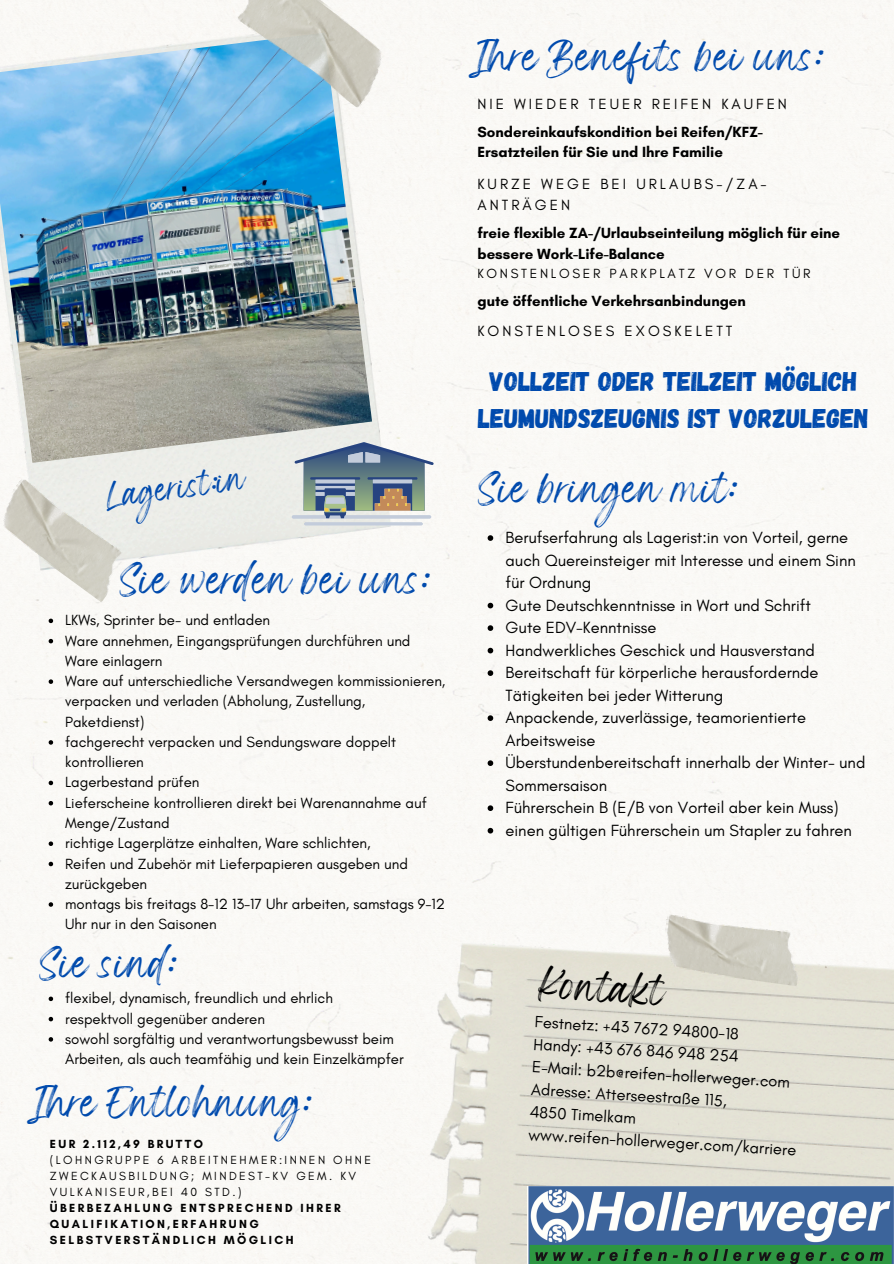
<style>
.page{position:relative;width:894px;height:1264px;background:#fff}
.page>*{position:absolute;margin:0;border:0;box-sizing:border-box;transform-origin:0 0}
.t1{font:27px/37.2px "Gagalin";color:#004aad;text-align:center}
.t2{font:24px "Wonderful Branding";color:#004aad}
.t3{font:24px "Wonderful Branding";color:#000}
.t4{font:19.5px "Wonderful Branding";color:#004aad}
.t5{font:16.5px/22.5px "Glacial Indifference";color:#000}
.t6{font:15px/20.2px "Glacial Indifference";color:#000}
.t7{font:700 15px/20.2px "Glacial Indifference";color:#000}
.t8{font:15px/20.2px "Glacial Indifference";letter-spacing:.2em;color:#000}
.t9{font:13.5px "Glacial Indifference";letter-spacing:.2em;color:#000}
.t10{font:700 12px/16px "Glacial Indifference";letter-spacing:.2em;color:#000}
.t11{font:12px/16px "Glacial Indifference";letter-spacing:.2em;color:#000}
</style>
<div class="page">
<div style="left:0;top:0;width:893px;height:1263px;background:#faf9f6"></div>
<img style="left:0;top:23px;width:397px;height:550px">
<img style="left:0;top:33px;width:372px;height:430px">
<img style="left:221px;top:0;width:176px;height:109px">
<img style="left:0;top:477px;width:133px;height:125px">
<img style="left:416px;top:934px;width:477px;height:329px">
<img style="left:659px;top:914px;width:144px;height:72px">
<img style="left:527px;top:1186px;width:366px;height:77px">
<svg style="left:292px;top:442px;width:141px;height:83px"></svg>
<svg style="left:49px;top:618px;width:4px;height:5px"></svg>
<svg style="left:49px;top:639px;width:4px;height:4px"></svg>
<svg style="left:49px;top:679px;width:4px;height:5px"></svg>
<svg style="left:49px;top:740px;width:4px;height:4px"></svg>
<svg style="left:49px;top:780px;width:4px;height:5px"></svg>
<svg style="left:49px;top:801px;width:4px;height:4px"></svg>
<svg style="left:49px;top:841px;width:4px;height:5px"></svg>
<svg style="left:49px;top:861px;width:4px;height:5px"></svg>
<svg style="left:49px;top:902px;width:4px;height:4px"></svg>
<svg style="left:487px;top:535px;width:6px;height:6px"></svg>
<svg style="left:487px;top:602px;width:6px;height:6px"></svg>
<svg style="left:487px;top:625px;width:6px;height:6px"></svg>
<svg style="left:487px;top:647px;width:6px;height:6px"></svg>
<svg style="left:487px;top:670px;width:6px;height:6px"></svg>
<svg style="left:487px;top:715px;width:6px;height:6px"></svg>
<svg style="left:487px;top:760px;width:6px;height:6px"></svg>
<svg style="left:487px;top:805px;width:6px;height:6px"></svg>
<svg style="left:487px;top:827px;width:6px;height:6px"></svg>
<svg style="left:49px;top:996px;width:4px;height:5px"></svg>
<svg style="left:49px;top:1016px;width:4px;height:5px"></svg>
<svg style="left:49px;top:1037px;width:4px;height:4px"></svg>
<p class="t4" style="left:104px;top:492px;width:143px;rotate:-8deg">Lagerist:in</p>
<p class="t2" style="left:120px;top:573px;width:312px">Sie werden bei uns:</p>
<p class="t6" style="left:65px;top:610px;width:206px">LKWs, Sprinter be- und entladen</p>
<p class="t6" style="left:65px;top:630px;width:347px">Ware annehmen, Eingangsprüfungen durchführen und<br>Ware einlagern</p>
<h2 class="t6" style="left:65px;top:670px;width:382px">Ware auf unterschiedliche Versandwegen kommissionieren, verpacken und verladen (Abholung, Zustellung,<br>Paketdienst)</h2>
<p class="t6" style="left:65px;top:731px;width:332px">fachgerecht verpacken und Sendungsware doppelt kontrollieren</p>
<p class="t6" style="left:65px;top:772px;width:136px">Lagerbestand prüfen</p>
<p class="t6" style="left:65px;top:792px;width:363px">Lieferscheine kontrollieren direkt bei Warenannahme auf<br>Menge/Zustand</p>
<p class="t6" style="left:65px;top:832px;width:307px">richtige Lagerplätze einhalten, Ware schlichten,</p>
<p class="t6" style="left:65px;top:853px;width:344px">Reifen und Zubehör mit Lieferpapieren ausgeben und zurückgeben</p>
<p class="t6" style="left:65px;top:893px;width:381px">montags bis freitags 8-12 13-17 Uhr arbeiten, samstags 9-12<br>Uhr nur in den Saisonen</p>
<h2 class="t2" style="left:40px;top:957px;width:138px">Sie sind:</h2>
<p class="t6" style="left:65px;top:987px;width:269px">flexibel, dynamisch, freundlich und ehrlich</p>
<p class="t6" style="left:65px;top:1008px;width:201px">respektvoll gegenüber anderen</p>
<p class="t6" style="left:65px;top:1028px;width:340px">sowohl sorgfältig und verantwortungsbewusst beim<br>Arbeiten, als auch teamfähig und kein Einzelkämpfer</p>
<p class="t2" style="left:40px;top:1096px;width:273px">Ihre Entlohnung:</p>
<p class="t10" style="left:50px;top:1135px;width:155px">EUR 2.112,49 BRUTTO</p>
<p class="t11" style="left:50px;top:1151px;width:322px">(LOHNGRUPPE 6 ARBEITNEHMER:INNEN OHNE<br>ZWECKAUSBILDUNG; MINDEST-KV GEM. KV<br>VULKANISEUR,BEI 40 STD.)</p>
<p class="t10" style="left:50px;top:1199px;width:292px">ÜBERBEZAHLUNG ENTSPRECHEND IHRER<br>QUALIFIKATION,ERFAHRUNG<br>SELBSTVERSTÄNDLICH MÖGLICH</p>
<h4 class="t2" style="left:481px;top:51px;width:344px">Ihre Benefits bei uns:</h4>
<h5 class="t8" style="left:477px;top:93px;width:311px">NIE WIEDER TEUER REIFEN KAUFEN</h5>
<p class="t7" style="left:477px;top:122px;width:287px">Sondereinkaufskondition bei Reifen/KFZ-<br>Ersatzteilen für Sie und Ihre Familie</p>
<h6 class="t8" style="left:477px;top:174px;width:291px">KURZE WEGE BEI URLAUBS-/ZA-<br>ANTRÄGEN</h6>
<p class="t7" style="left:477px;top:223px;width:364px">freie flexible ZA-/Urlaubseinteilung möglich für eine bessere Work-Life-Balance</p>
<p class="t9" style="left:477px;top:265px;width:334px">KONSTENLOSER PARKPLATZ VOR DER TÜR</p>
<h2 class="t7" style="left:477px;top:290px;width:270px">gute öffentliche Verkehrsanbindungen</h2>
<h2 class="t8" style="left:477px;top:320px;width:256px">KONSTENLOSES EXOSKELETT</h2>
<p class="t1" style="left:478px;top:361px;width:392px">VOLLZEIT ODER TEILZEIT MÖGLICH<br>LEUMUNDSZEUGNIS IST VORZULEGEN</p>
<h1 class="t2" style="left:478px;top:483px;width:260px">Sie bringen mit:</h1>
<p class="t5" style="left:505px;top:526px;width:352px">Berufserfahrung als Lagerist:in von Vorteil, gerne auch Quereinsteiger mit Interesse und einem Sinn für Ordnung</p>
<p class="t5" style="left:505px;top:593px;width:307px">Gute Deutschkenntnisse in Wort und Schrift</p>
<h2 class="t5" style="left:505px;top:616px;width:152px">Gute EDV-Kenntnisse</h2>
<p class="t5" style="left:505px;top:638px;width:311px">Handwerkliches Geschick und Hausverstand</p>
<p class="t5" style="left:505px;top:661px;width:314px">Bereitschaft für körperliche herausfordernde<br>Tätigkeiten bei jeder Witterung</p>
<p class="t5" style="left:505px;top:706px;width:302px">Anpackende, zuverlässige, teamorientierte<br>Arbeitsweise</p>
<p class="t5" style="left:505px;top:751px;width:361px">Überstundenbereitschaft innerhalb der Winter- und<br>Sommersaison</p>
<p class="t5" style="left:505px;top:796px;width:334px">Führerschein B (E/B von Vorteil aber kein Muss)</p>
<p class="t5" style="left:505px;top:818px;width:348px">einen gültigen Führerschein um Stapler zu fahren</p>
<h5 class="t3" style="left:539px;top:978px;width:129px;rotate:3deg">Kontakt</h5>
<h4 class="t5" style="left:534px;top:1010px;width:270px;rotate:3deg">Festnetz: +43 7672 94800-18<br>Handy: +43 676 846 948 254<br>E-Mail: b2b@reifen-hollerweger.com<br>Adresse: Atterseestraße 115,<br>4850 Timelkam www.reifen-hollerweger.com/karriere</h4>
</div>
